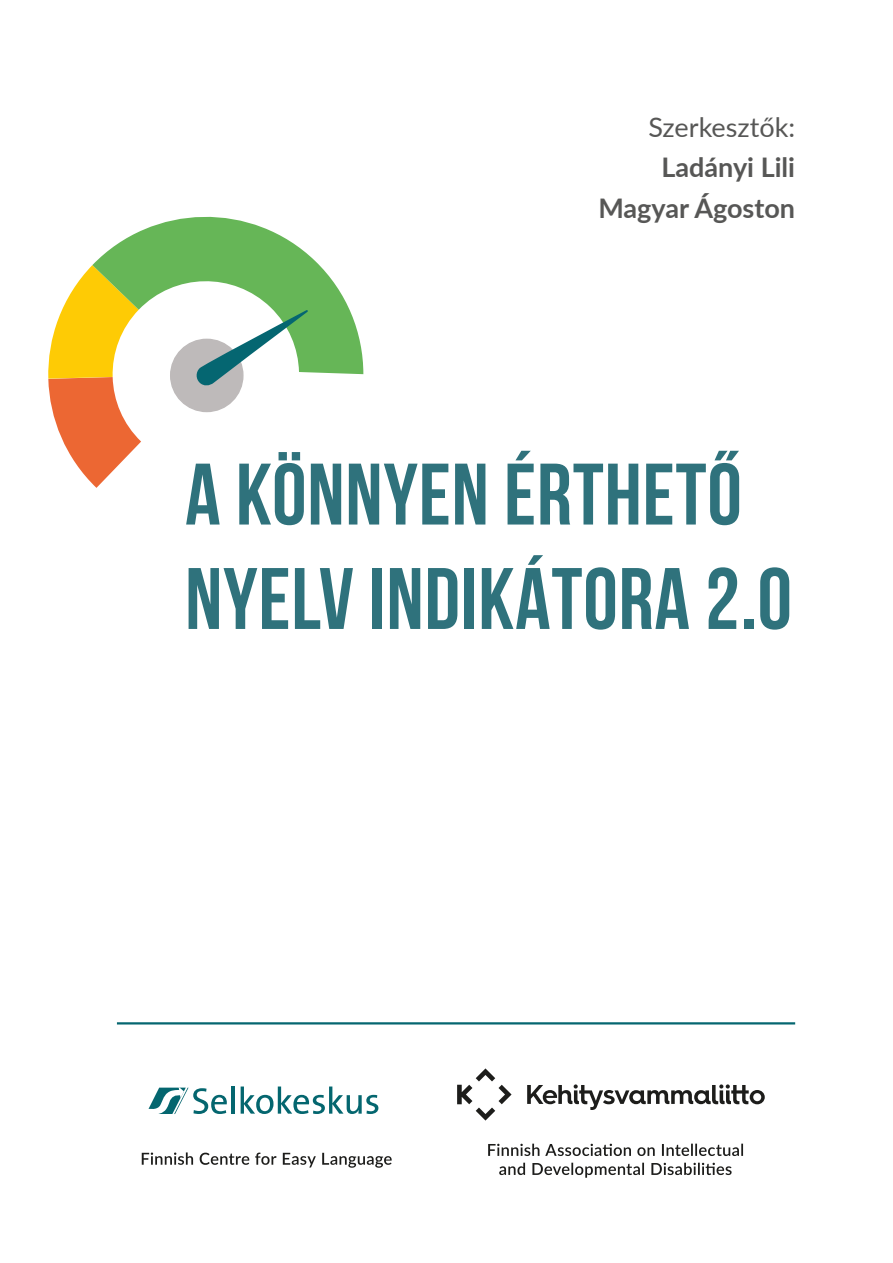
<style>
.page{position:relative;width:893px;height:1263px;background:#fff}
.page>*{position:absolute;margin:0;border:0;box-sizing:border-box;transform-origin:0 0}
.t1{font:700 87px/104.4px "Bebas Neue";letter-spacing:.01em;color:#2f727c}
.Bek_1{font:700 27px/40.5px "Lato";color:#575756;text-align:right}
.Bek_1-2{font:27px "Lato";color:#575756}
</style>
<div class="page">
<svg style="left:48px;top:217px;width:315px;height:271px"></svg>
<hr style="left:231px;top:1086px;width:4px;height:28px;background:#04666f">
<svg style="left:241px;top:1086px;width:137px;height:28px"></svg>
<svg style="left:148px;top:1087px;width:79px;height:27px"></svg>
<svg style="left:142px;top:1152px;width:51px;height:13px"></svg>
<svg style="left:200px;top:1153px;width:49px;height:12px"></svg>
<svg style="left:255px;top:1152px;width:21px;height:13px"></svg>
<svg style="left:283px;top:1153px;width:33px;height:14px"></svg>
<svg style="left:322px;top:1153px;width:70px;height:15px"></svg>
<svg style="left:457px;top:1068px;width:55px;height:52px"></svg>
<svg style="left:527px;top:1084px;width:238px;height:26px"></svg>
<svg style="left:488px;top:1144px;width:255px;height:12px"></svg>
<svg style="left:499px;top:1163px;width:233px;height:15px"></svg>
<hr style="left:117px;top:1022px;width:678px;height:2px;background:#056670">
<p class="Bek_1-2" style="left:648px;top:107px;width:148px">Szerkesztők:</p>
<p class="Bek_1" style="left:598px;top:146px;width:198px">Ladányi Lili<br>Magyar Ágoston</p>
<p class="t1" style="left:185px;top:441px;width:608px">A KÖNNYEN ÉRTHETŐ<br>NYELV INDIKÁTORA 2.0</p>
</div>
